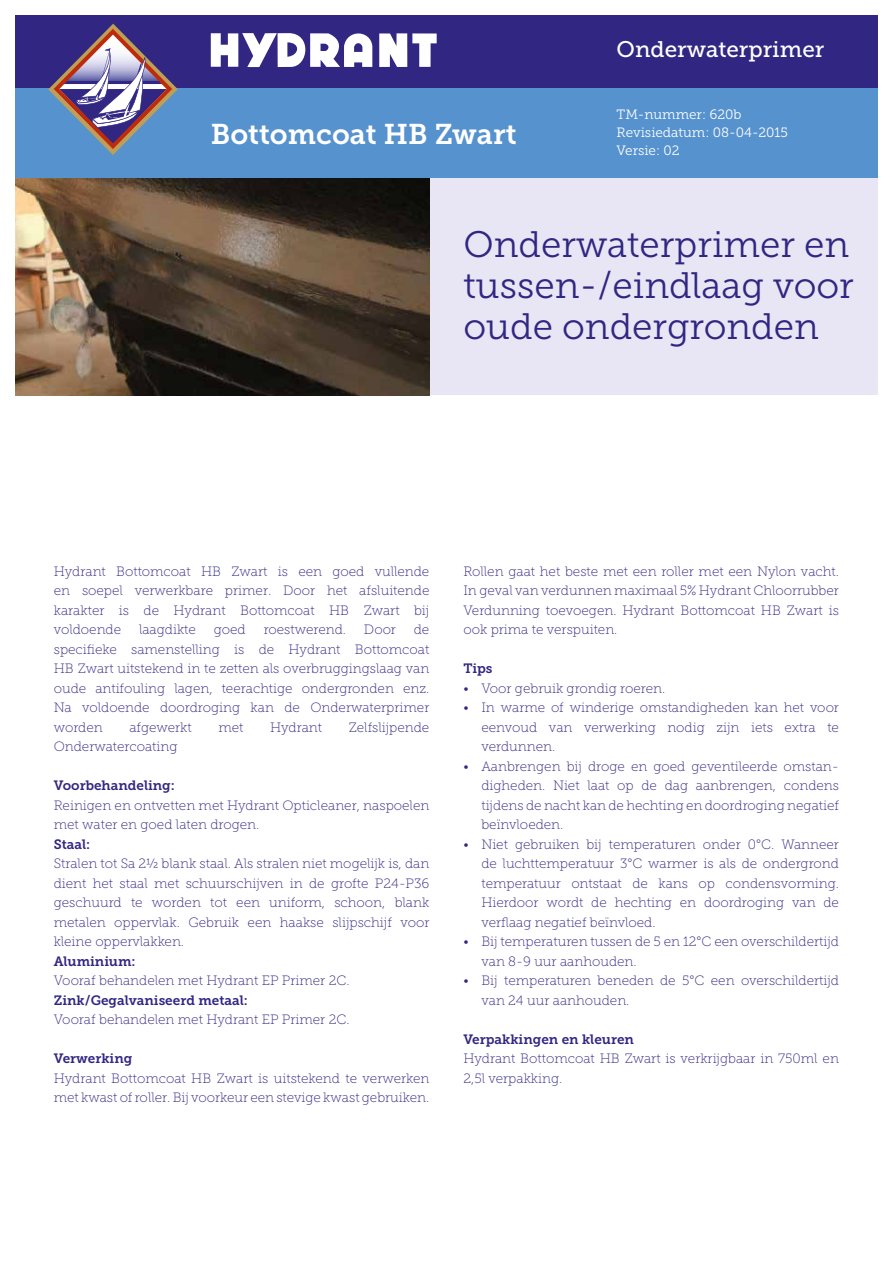
<style>
.page{position:relative;width:893px;height:1263px;background:#fff}
.page>*{position:absolute;margin:0;border:0;box-sizing:border-box;transform-origin:0 0}
.t1{font:36.75px/40.8px "Museo Slab 300";color:#312783}
.t2{font:28.35px "Museo Slab 700";color:#fff}
.t3{font:22.5px "Museo Slab 500";color:#fff}
.t4{font:13.5px/19.5px "Museo Slab 100";color:#312783;text-align:justify}
.t5{font:13.5px "Museo Slab 700";color:#312783}
.t6{font:13.5px/18px "Museo Slab 300";color:#fff}
</style>
<div class="page">
<svg style="left:15px;top:15px;width:863px;height:381px;background:#8187a2"></svg>
<svg style="left:48px;top:24px;width:130px;height:131px;background:#74719f"></svg>
<h2 class="t2" style="left:211px;top:118px;width:307px">Bottomcoat HB Zwart</h2>
<h3 class="t3" style="left:617px;top:37px;width:209px">Onderwaterprimer</h3>
<p class="t6" style="left:617px;top:105px;width:173px">TM-nummer: 620b<br>Revisiedatum: 08-04-2015<br>Versie: 02</p>
<h1 class="t1" style="left:463px;top:224px;width:392px">Onderwaterprimer en tussen-/eindlaag voor oude ondergronden</h1>
<p class="t4" style="left:54px;top:561px;width:377px">Hydrant Bottomcoat HB Zwart is een goed vullende en soepel verwerkbare primer. Door het afsluitende karakter is de Hydrant Bottomcoat HB Zwart bij voldoende</p>
<p class="t4" style="left:54px;top:620px;width:377px;text-indent:360px">de specifieke samenstelling is de Hydrant Bottomcoat HB Zwart uitstekend in te zetten als overbruggingslaag van oude antifouling lagen, teerachtige ondergronden enz.<br>Na voldoende doordroging kan de Onderwaterprimer worden</p>
<p class="t4" style="left:139px;top:620px;width:58px">laagdikte</p>
<p class="t4" style="left:214px;top:620px;width:33px">goed</p>
<p class="t4" style="left:264px;top:620px;width:84px">roestwerend.</p>
<p class="t4" style="left:364px;top:620px;width:34px">Door</p>
<p class="t4" style="left:129px;top:717px;width:64px">afgewerkt</p>
<p class="t4" style="left:218px;top:717px;width:27px">met</p>
<p class="t4" style="left:270px;top:717px;width:54px">Hydrant</p>
<p class="t4" style="left:349px;top:717px;width:82px">Zelfslijpende</p>
<p class="t4" style="left:54px;top:737px;width:125px">Onderwatercoating</p>
<p class="t5" style="left:54px;top:778px;width:123px">Voorbehandeling:</p>
<p class="t4" style="left:54px;top:795px;width:377px">Reinigen en ontvetten met Hydrant Opticleaner, naspoelen met water en goed laten drogen.</p>
<p class="t5" style="left:54px;top:836px;width:38px">Staal:</p>
<p class="t4" style="left:54px;top:854px;width:377px">Stralen tot Sa 2½ blank staal. Als stralen niet mogelijk is, dan dient het staal met schuurschijven in de grofte P24-P36 geschuurd te worden tot een uniform, schoon, blank metalen oppervlak. Gebruik een haakse slijpschijf voor kleine oppervlakken.</p>
<p class="t5" style="left:54px;top:953px;width:83px">Aluminium:</p>
<p class="t4" style="left:54px;top:971px;width:297px">Vooraf behandelen met Hydrant EP Primer 2C.</p>
<p class="t5" style="left:54px;top:992px;width:196px">Zink/Gegalvaniseerd metaal:</p>
<p class="t4" style="left:54px;top:1010px;width:297px">Vooraf behandelen met Hydrant EP Primer 2C.</p>
<p class="t5" style="left:54px;top:1051px;width:80px">Verwerking</p>
<p class="t4" style="left:54px;top:1068px;width:377px">Hydrant Bottomcoat HB Zwart is uitstekend te verwerken met kwast of roller. Bij voorkeur een stevige kwast gebruiken.</p>
<p class="t4" style="left:463px;top:561px;width:377px">Rollen gaat het beste met een roller met een Nylon vacht.<br>In geval van verdunnen maximaal 5% Hydrant Chloorrubber Verdunning toevoegen. Hydrant Bottomcoat HB Zwart is ook prima te verspuiten.</p>
<p class="t5" style="left:463px;top:661px;width:31px">Tips</p>
<p class="t4" style="left:463px;top:678px;width:203px">• Voor gebruik grondig roeren.</p>
<p class="t4" style="left:481px;top:698px;width:359px;text-indent:-18px">• In warme of winderige omstandigheden kan het voor eenvoud van verwerking nodig zijn iets extra te verdunnen.</p>
<p class="t4" style="left:463px;top:756px;width:377px">• Aanbrengen bij droge en goed geventileerde omstan-</p>
<p class="t4" style="left:463px;top:776px;width:377px">-digheden. Niet laat op de dag aanbrengen, condens</p>
<p class="t4" style="left:481px;top:795px;width:359px">tijdens de nacht kan de hechting en doordroging negatief</p>
<p class="t4" style="left:481px;top:815px;width:83px">beïnvloeden.</p>
<p class="t4" style="left:481px;top:834px;width:359px;text-indent:-18px">• Niet gebruiken bij temperaturen onder 0°C. Wanneer de luchttemperatuur 3°C warmer is als de ondergrond temperatuur ontstaat de kans op condensvorming.<br>Hierdoor wordt de hechting en doordroging van de verflaag negatief beïnvloed.</p>
<p class="t4" style="left:481px;top:932px;width:359px;text-indent:-18px">• Bij temperaturen tussen de 5 en 12°C een overschildertijd van 8-9 uur aanhouden.</p>
<p class="t4" style="left:481px;top:971px;width:359px;text-indent:-18px">• Bij temperaturen beneden de 5°C een overschildertijd van 24 uur aanhouden.</p>
<p class="t5" style="left:463px;top:1031px;width:172px">Verpakkingen en kleuren</p>
<p class="t4" style="left:463px;top:1049px;width:377px">Hydrant Bottomcoat HB Zwart is verkrijgbaar in 750ml en<br>2,5l verpakking.</p>
</div>
